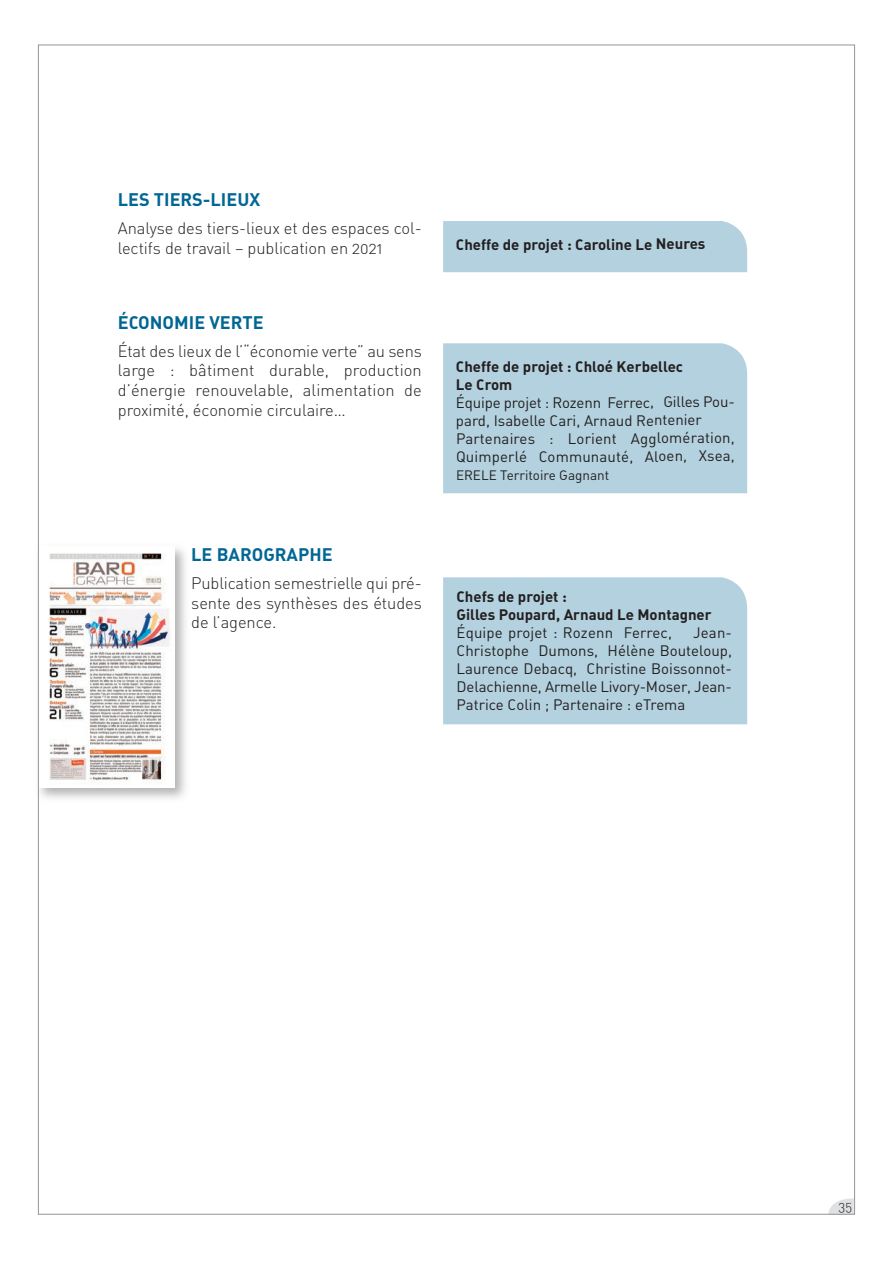
<style>
.page{position:relative;width:893px;height:1263px;background:#fff}
.page>*{position:absolute;margin:0;border:0;box-sizing:border-box;transform-origin:0 0}
.t1{font:18px "DIN Bold Alternate";color:#006693}
.t2{font:16.5px/19.8px "DIN Light Alternate";letter-spacing:-.005em;color:#231f20;text-align:justify}
.t3{font:15px/18px "DIN Regular Alternate";color:#231f20}
.t4{font:15px "DIN Bold Alternate";color:#231f20}
.t5{font:13.5px "DIN Regular Alternate";color:#231f20}
.t6{font:13.5px "DIN Light Alternate";color:#231f20}
</style>
<div class="page">
<svg style="left:829px;top:1198px;width:24px;height:14px"></svg>
<img style="left:49px;top:553px;width:121px;height:228px">
<div style="left:443px;top:221px;width:304px;height:51px;background:#b3d1de"></div>
<div style="left:443px;top:343px;width:304px;height:150px;background:#b3d1de"></div>
<div style="left:443px;top:577px;width:304px;height:147px;background:#b3d1de"></div>
<p class="t1" style="left:118px;top:194px;width:144px">LES TIERS-LIEUX</p>
<p class="t2" style="left:118px;top:220px;width:305px">Analyse des tiers-lieux et des espaces col&shy;lectifs de travail – publication en 2021</p>
<p class="t1" style="left:118px;top:316px;width:147px">ÉCONOMIE VERTE</p>
<p class="t2" style="left:118px;top:343px;width:306px">État des lieux de l’“économie verte” au sens large : bâtiment durable, production d’énergie renouvelable, alimentation de proximité, économie circulaire…</p>
<p class="t1" style="left:191px;top:548px;width:143px">LE BAROGRAPHE</p>
<p class="t2" style="left:191px;top:575px;width:232px">Publication semestrielle qui pré&shy;sente des synthèses des études de l’agence.</p>
<p class="t4" style="left:456px;top:239px;width:251px">Cheffe de projet : Caroline Le Neures</p>
<p class="t4" style="left:456px;top:361px;width:229px">Cheffe de projet : Chloé Kerbellec</p>
<p class="t4" style="left:456px;top:379px;width:58px">Le Crom</p>
<p class="t3" style="left:456px;top:395px;width:280px">Équipe projet : Rozenn Ferrec, Gilles Pou&shy;pard, Isabelle Cari, Arnaud Rentenier</p>
<p class="t3" style="left:456px;top:431px;width:280px">Partenaires : Lorient Agglomération,<br>Quimperlé Communauté, Aloen, Xsea,</p>
<p class="t5" style="left:456px;top:470px;width:155px">ERELE Territoire Gagnant</p>
<p class="t4" style="left:457px;top:591px;width:112px">Chefs de projet :</p>
<p class="t4" style="left:457px;top:609px;width:257px">Gilles Poupard, Arnaud Le Montagner</p>
<p class="t3" style="left:457px;top:625px;width:217px">Équipe projet : Rozenn Ferrec,</p>
<p class="t3" style="left:457px;top:625px;width:277px;text-align:justify;text-indent:237px">Jean-Christophe Dumons, Hélène Bouteloup, Laurence Debacq, Christine Boissonnot-Delachienne, Armelle Livory-Moser, Jean-Patrice Colin ; Partenaire : eTrema</p>
<p class="t6" style="left:838px;top:1201px;width:15px">35</p>
</div>
